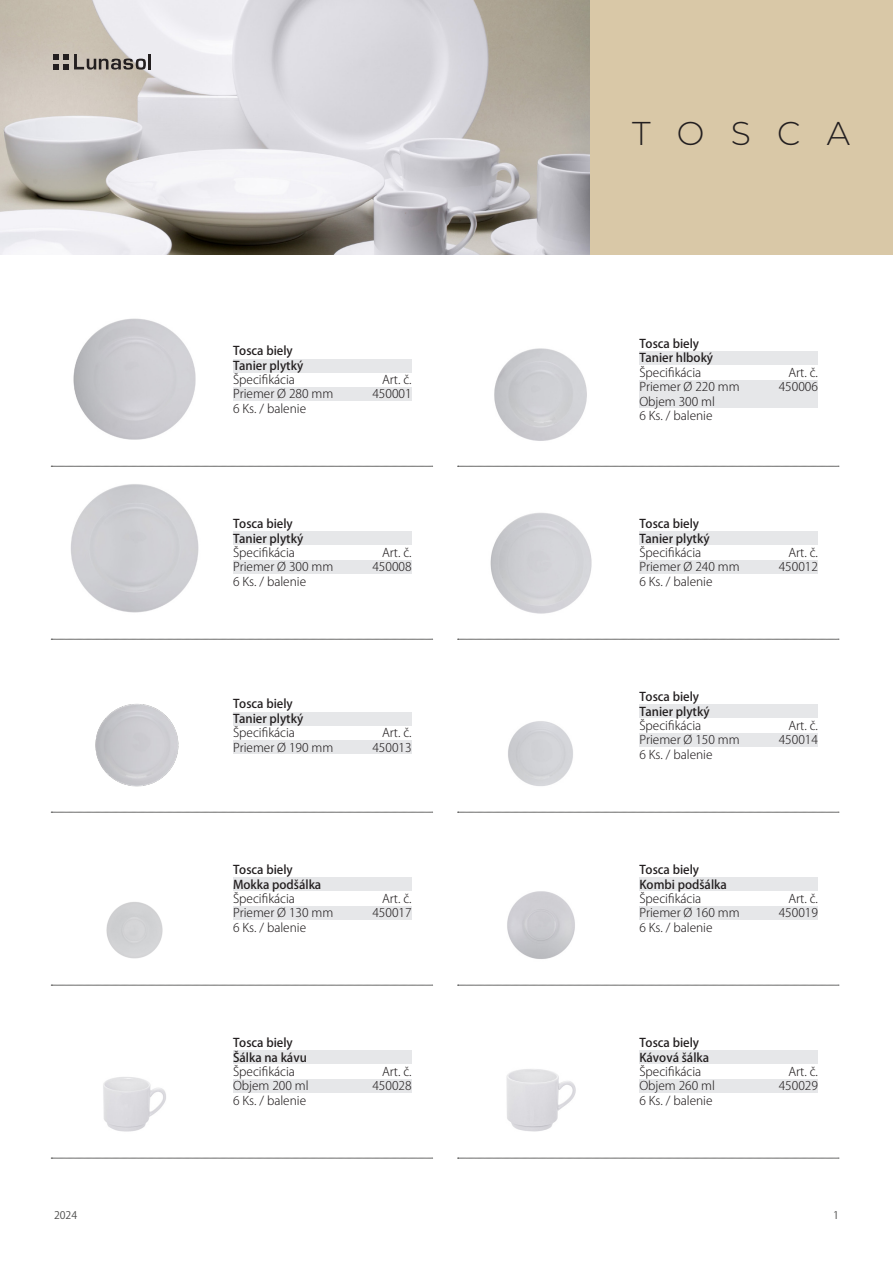
<style>
.page{position:relative;width:893px;height:1263px;background:#fff}
.page>*{position:absolute;margin:0;border:0;box-sizing:border-box;transform-origin:0 0}
.t1{font:300 33px "Montserrat";letter-spacing:.795em;color:#231f20}
.Odd{font:300 12px "Koz Go Pr 6 N";color:#231f20}
.Even{font:300 12px "Koz Go Pr 6 N";color:#231f20}
.Odd-2{font:500 12px "Koz Go Pr 6 N";color:#231f20}
.Even-2{font:500 12px "Koz Go Pr 6 N";color:#231f20}
.t2{font:10.5px "Koz Go Pr 6 N";color:#4d4d4c}
</style>
<div class="page">
<div style="left:587px;top:0;width:306px;height:255px;background:#d9c8a7"></div>
<img style="left:0;top:0;width:589px;height:255px">
<hr style="left:148px;top:54px;width:3px;height:15px;background:#231f20">
<svg style="left:53px;top:54px;width:93px;height:16px"></svg>
<svg style="left:51px;top:466px;width:382px;height:1px"></svg>
<div style="left:233px;top:359px;width:179px;height:13px;background:#e6e7e9"></div>
<div style="left:233px;top:388px;width:179px;height:13px;background:#e6e7e9"></div>
<svg style="left:458px;top:466px;width:381px;height:1px"></svg>
<div style="left:639px;top:351px;width:179px;height:14px;background:#e6e7e9"></div>
<div style="left:639px;top:380px;width:179px;height:28px;background:#e6e7e9"></div>
<svg style="left:51px;top:639px;width:382px;height:1px"></svg>
<div style="left:233px;top:532px;width:179px;height:13px;background:#e6e7e9"></div>
<div style="left:233px;top:560px;width:179px;height:14px;background:#e6e7e9"></div>
<svg style="left:458px;top:639px;width:381px;height:1px"></svg>
<div style="left:639px;top:532px;width:179px;height:13px;background:#e6e7e9"></div>
<div style="left:639px;top:560px;width:179px;height:14px;background:#e6e7e9"></div>
<svg style="left:51px;top:812px;width:382px;height:1px"></svg>
<div style="left:233px;top:712px;width:179px;height:13px;background:#e6e7e9"></div>
<div style="left:233px;top:741px;width:179px;height:13px;background:#e6e7e9"></div>
<svg style="left:458px;top:812px;width:381px;height:1px"></svg>
<div style="left:639px;top:705px;width:179px;height:13px;background:#e6e7e9"></div>
<div style="left:639px;top:733px;width:179px;height:14px;background:#e6e7e9"></div>
<svg style="left:51px;top:985px;width:382px;height:1px"></svg>
<div style="left:233px;top:878px;width:179px;height:13px;background:#e6e7e9"></div>
<div style="left:233px;top:906px;width:179px;height:14px;background:#e6e7e9"></div>
<svg style="left:458px;top:985px;width:381px;height:1px"></svg>
<div style="left:639px;top:878px;width:179px;height:13px;background:#e6e7e9"></div>
<div style="left:639px;top:906px;width:179px;height:14px;background:#e6e7e9"></div>
<svg style="left:51px;top:1158px;width:382px;height:1px"></svg>
<div style="left:233px;top:1050px;width:179px;height:14px;background:#e6e7e9"></div>
<div style="left:233px;top:1079px;width:179px;height:14px;background:#e6e7e9"></div>
<svg style="left:458px;top:1158px;width:381px;height:1px"></svg>
<div style="left:639px;top:1050px;width:179px;height:14px;background:#e6e7e9"></div>
<div style="left:639px;top:1079px;width:179px;height:14px;background:#e6e7e9"></div>
<img style="left:73px;top:318px;width:123px;height:122px">
<img style="left:494px;top:348px;width:93px;height:93px">
<img style="left:71px;top:484px;width:128px;height:129px">
<img style="left:490px;top:513px;width:102px;height:101px">
<img style="left:95px;top:704px;width:83px;height:83px">
<img style="left:508px;top:721px;width:65px;height:65px">
<img style="left:106px;top:902px;width:57px;height:57px">
<img style="left:507px;top:891px;width:68px;height:68px">
<img style="left:103px;top:1077px;width:63px;height:55px">
<img style="left:506px;top:1069px;width:70px;height:63px">
<p class="Even-2" style="left:233px;top:344px;width:61px">Tosca biely</p>
<p class="Odd-2" style="left:233px;top:358px;width:72px">Tanier plytký</p>
<p class="Even" style="left:233px;top:373px;width:63px">Špecifikácia</p>
<p class="Odd" style="left:382px;top:373px;width:31px">Art. č.</p>
<p class="Odd" style="left:233px;top:387px;width:102px">Priemer Ø 280 mm</p>
<p class="Odd" style="left:372px;top:387px;width:41px">450001</p>
<p class="Even" style="left:233px;top:402px;width:75px">6 Ks. / balenie</p>
<p class="Even-2" style="left:233px;top:517px;width:61px">Tosca biely</p>
<p class="Odd-2" style="left:233px;top:531px;width:72px">Tanier plytký</p>
<p class="Even" style="left:233px;top:546px;width:63px">Špecifikácia</p>
<p class="Odd" style="left:382px;top:546px;width:31px">Art. č.</p>
<p class="Odd" style="left:233px;top:560px;width:102px">Priemer Ø 300 mm</p>
<p class="Odd" style="left:372px;top:560px;width:41px">450008</p>
<p class="Even" style="left:233px;top:575px;width:75px">6 Ks. / balenie</p>
<p class="Even-2" style="left:233px;top:697px;width:61px">Tosca biely</p>
<p class="Odd-2" style="left:233px;top:712px;width:72px">Tanier plytký</p>
<p class="Even" style="left:233px;top:726px;width:63px">Špecifikácia</p>
<p class="Odd" style="left:382px;top:726px;width:31px">Art. č.</p>
<p class="Odd" style="left:233px;top:740px;width:102px">Priemer Ø 190 mm</p>
<p class="Odd" style="left:372px;top:740px;width:41px">450013</p>
<p class="Even-2" style="left:233px;top:863px;width:61px">Tosca biely</p>
<p class="Odd-2" style="left:233px;top:877px;width:90px">Mokka podšálka</p>
<p class="Even" style="left:233px;top:892px;width:63px">Špecifikácia</p>
<p class="Odd" style="left:382px;top:892px;width:31px">Art. č.</p>
<p class="Odd" style="left:233px;top:906px;width:102px">Priemer Ø 130 mm</p>
<p class="Odd" style="left:372px;top:906px;width:41px">450017</p>
<p class="Even" style="left:233px;top:920px;width:75px">6 Ks. / balenie</p>
<p class="Even-2" style="left:233px;top:1036px;width:61px">Tosca biely</p>
<p class="Odd-2" style="left:233px;top:1050px;width:75px">Šálka na kávu</p>
<p class="Even" style="left:233px;top:1065px;width:63px">Špecifikácia</p>
<p class="Odd" style="left:382px;top:1065px;width:31px">Art. č.</p>
<p class="Odd" style="left:233px;top:1079px;width:77px">Objem 200 ml</p>
<p class="Odd" style="left:372px;top:1079px;width:41px">450028</p>
<p class="Even" style="left:233px;top:1093px;width:75px">6 Ks. / balenie</p>
<h1 class="t1" style="left:632px;top:110px;width:219px">TOSCA</h1>
<p class="Even-2" style="left:639px;top:337px;width:61px">Tosca biely</p>
<p class="Odd-2" style="left:639px;top:351px;width:75px">Tanier hlboký</p>
<p class="Even" style="left:639px;top:366px;width:63px">Špecifikácia</p>
<p class="Odd" style="left:788px;top:366px;width:31px">Art. č.</p>
<p class="Odd" style="left:639px;top:380px;width:102px">Priemer Ø 220 mm</p>
<p class="Odd" style="left:779px;top:380px;width:41px">450006</p>
<p class="Odd" style="left:639px;top:394px;width:77px">Objem 300 ml</p>
<p class="Even" style="left:639px;top:409px;width:75px">6 Ks. / balenie</p>
<p class="Even-2" style="left:639px;top:517px;width:61px">Tosca biely</p>
<p class="Odd-2" style="left:639px;top:531px;width:72px">Tanier plytký</p>
<p class="Even" style="left:639px;top:546px;width:63px">Špecifikácia</p>
<p class="Odd" style="left:788px;top:546px;width:31px">Art. č.</p>
<p class="Odd" style="left:639px;top:560px;width:102px">Priemer Ø 240 mm</p>
<p class="Odd" style="left:779px;top:560px;width:41px">450012</p>
<p class="Even" style="left:639px;top:575px;width:75px">6 Ks. / balenie</p>
<p class="Even-2" style="left:639px;top:690px;width:61px">Tosca biely</p>
<p class="Odd-2" style="left:639px;top:704px;width:72px">Tanier plytký</p>
<p class="Even" style="left:639px;top:719px;width:63px">Špecifikácia</p>
<p class="Odd" style="left:788px;top:719px;width:31px">Art. č.</p>
<p class="Odd" style="left:639px;top:733px;width:102px">Priemer Ø 150 mm</p>
<p class="Odd" style="left:779px;top:733px;width:41px">450014</p>
<p class="Even" style="left:639px;top:748px;width:75px">6 Ks. / balenie</p>
<p class="Even-2" style="left:639px;top:863px;width:61px">Tosca biely</p>
<p class="Odd-2" style="left:639px;top:877px;width:89px">Kombi podšálka</p>
<p class="Even" style="left:639px;top:892px;width:63px">Špecifikácia</p>
<p class="Odd" style="left:788px;top:892px;width:31px">Art. č.</p>
<p class="Odd" style="left:639px;top:906px;width:102px">Priemer Ø 160 mm</p>
<p class="Odd" style="left:779px;top:906px;width:41px">450019</p>
<p class="Even" style="left:639px;top:920px;width:75px">6 Ks. / balenie</p>
<p class="Even-2" style="left:639px;top:1036px;width:61px">Tosca biely</p>
<p class="Odd-2" style="left:639px;top:1050px;width:71px">Kávová šálka</p>
<p class="Even" style="left:639px;top:1065px;width:63px">Špecifikácia</p>
<p class="Odd" style="left:788px;top:1065px;width:31px">Art. č.</p>
<p class="Odd" style="left:639px;top:1079px;width:77px">Objem 260 ml</p>
<p class="Odd" style="left:779px;top:1079px;width:41px">450029</p>
<p class="Even" style="left:639px;top:1093px;width:75px">6 Ks. / balenie</p>
<p class="t2" style="left:54px;top:1209px;width:25px">2024</p>
<p class="t2" style="left:833px;top:1209px;width:7px">1</p>
</div>
